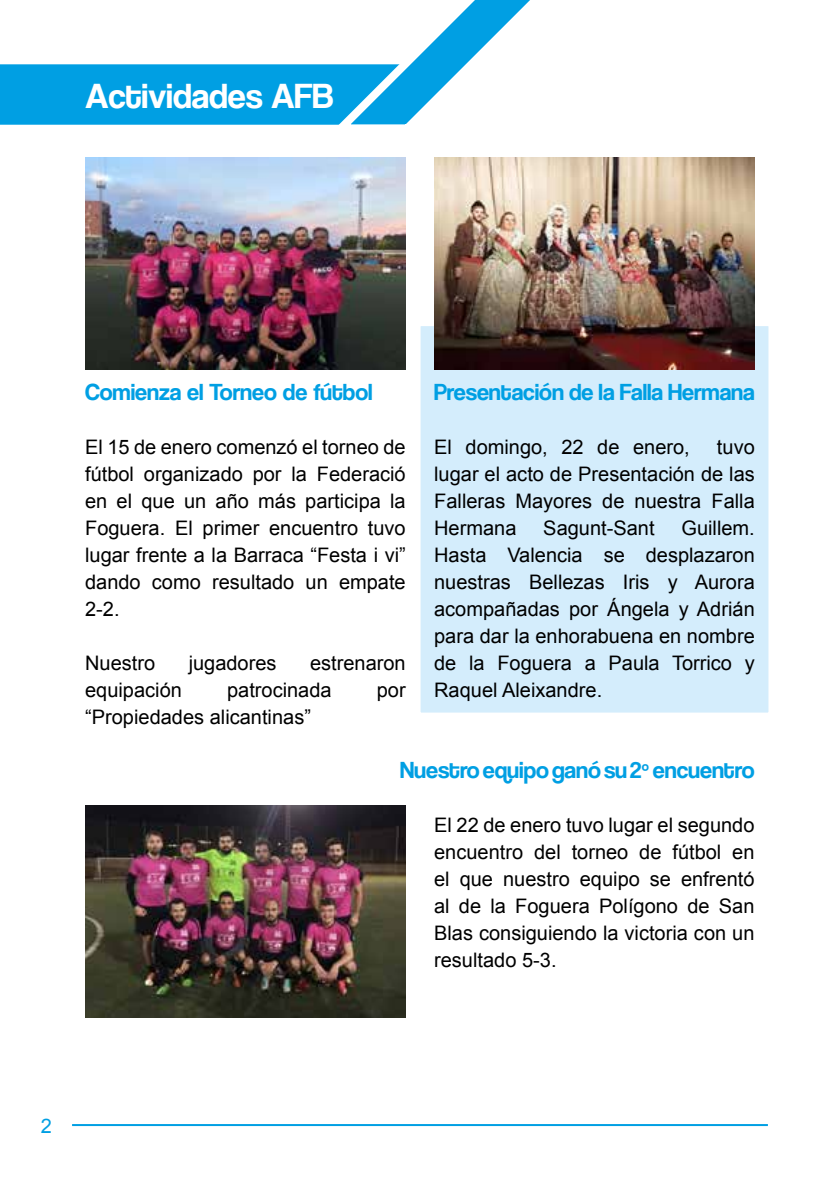
<style>
.page{position:relative;width:840px;height:1191px;background:#fff}
.page>*{position:absolute;margin:0;border:0;box-sizing:border-box;transform-origin:0 0}
.t1{font:36px "Coolvetica Rg";color:#fff}
.t2{font:24px "Coolvetica Rg";color:#009fe3}
.t3{font:20px/27px "Arial";color:#000;text-align:justify}
.t4{font:20px "Arial";color:#009fe3}
</style>
<div class="page">
<div style="left:418px;top:324px;width:352px;height:390px;background:#d4edfc;border:2px solid #fff"></div>
<svg style="left:0;top:0;width:530px;height:125px"></svg>
<hr style="left:72px;top:1124px;width:695px;height:2px;background:#009fe3">
<img style="left:85px;top:157px;width:320px;height:212px">
<img style="left:434px;top:157px;width:320px;height:212px">
<img style="left:85px;top:805px;width:320px;height:212px">
<h1 class="t1" style="left:85px;top:75px;width:249px">Actividades AFB</h1>
<p class="t2" style="left:85px;top:378px;width:289px">Comienza el Torneo de fútbol</p>
<p class="t3" style="left:85px;top:433px;width:322px">El 15 de enero comenzó el torneo de fútbol organizado por la Federació en el que un año más participa la Foguera. El primer encuentro tuvo lugar frente a la Barraca “Festa i vi” dando como resultado un empate 2-2.</p>
<p class="t3" style="left:85px;top:649px;width:72px">Nuestro</p>
<p class="t3" style="left:188px;top:649px;width:89px">jugadores</p>
<p class="t3" style="left:310px;top:649px;width:97px">estrenaron</p>
<p class="t3" style="left:85px;top:676px;width:98px">equipación</p>
<p class="t3" style="left:227px;top:676px;width:106px">patrocinada</p>
<p class="t3" style="left:376px;top:676px;width:30px">por</p>
<p class="t3" style="left:85px;top:703px;width:227px">“Propiedades alicantinas”</p>
<p class="t2" style="left:434px;top:378px;width:322px">Presentación de la Falla Hermana</p>
<p class="t3" style="left:434px;top:433px;width:257px">El domingo, 22 de enero,</p>
<p class="t3" style="left:434px;top:433px;width:322px;text-indent:282px">tuvo lugar el acto de Presentación de las Falleras Mayores de nuestra Falla Hermana</p>
<p class="t3" style="left:434px;top:514px;width:322px;text-indent:247px">Guillem.<br>Hasta Valencia se desplazaron nuestras Bellezas Iris y Aurora acompañadas por Ángela y Adrián para dar la enhorabuena en nombre de la Foguera a Paula Torrico y Raquel Aleixandre.</p>
<p class="t3" style="left:543px;top:514px;width:113px">Sagunt-Sant</p>
<p class="t2" style="left:400px;top:756px;width:355px">Nuestro equipo ganó su 2º encuentro</p>
<p class="t3" style="left:434px;top:811px;width:322px">El 22 de enero tuvo lugar el segundo encuentro del torneo de fútbol en el que nuestro equipo se enfrentó al de la Foguera Polígono de San Blas consiguiendo la victoria con un resultado 5-3.</p>
<p class="t4" style="left:41px;top:1111px;width:13px">2</p>
</div>
